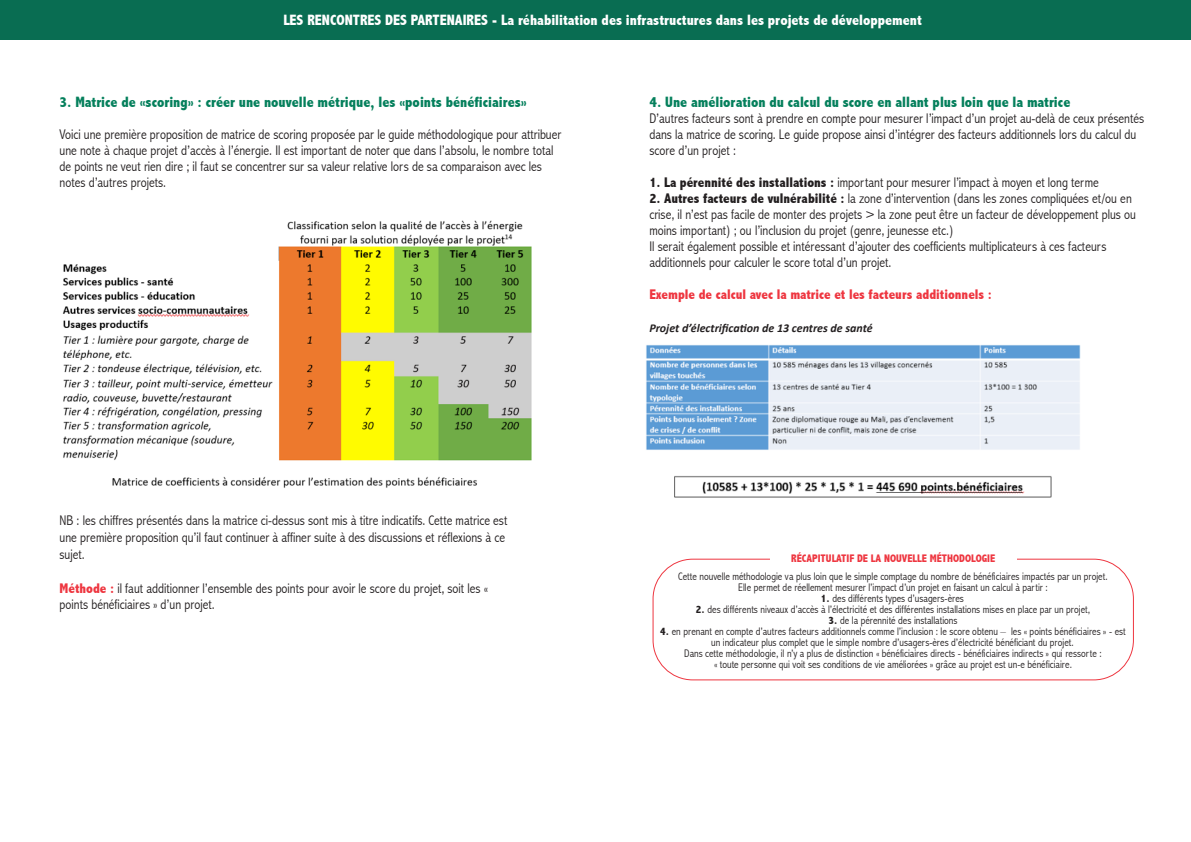
<style>
.page{position:relative;width:1191px;height:842px;background:#fff}
.page>*{position:absolute;margin:0;border:0;box-sizing:border-box;transform-origin:0 0}
.t1{font:800 condensed 15px "Abadi";color:#05805c}
.t2{font:800 condensed 15px "Abadi";color:#fff}
.t3{font:300 condensed 14px/16px "Abadi";color:#231f20}
.t4{font:800 condensed 14px "Abadi";color:#ee3640}
.t5{font:italic 700 12px "Calibri";color:#231f20}
.t6{font:300 condensed 11px/11px "Abadi";color:#231f20;text-align:center}
.t7{font:800 condensed 11px "Abadi";color:#ee3640}
.s1{font-weight:800;color:#ee3640}
.s2{font-weight:800}
</style>
<div class="page">
<div style="left:0;top:0;width:1191px;height:40px;background:#096d52"></div>
<img style="left:62px;top:220px;width:470px;height:268px">
<div style="left:652px;top:559px;width:482px;height:121px;border:1px solid #ee3640;border-radius:40px"></div>
<div style="left:770px;top:554px;width:246px;height:10px;background:#fff"></div>
<img style="left:646px;top:345px;width:435px;height:153px">
<p class="t2" style="left:283px;top:11px;width:640px">LES RENCONTRES DES PARTENAIRES - La réhabilitation des infrastructures dans les projets de développement</p>
<p class="t1" style="left:60px;top:93px;width:469px">3. Matrice de «scoring» : créer une nouvelle métrique, les «points bénéficiaires»</p>
<p class="t3" style="left:60px;top:126px;width:503px">Voici une première proposition de matrice de scoring proposée par le guide méthodologique pour attribuer une note à chaque projet d’accès à l’énergie. Il est important de noter que dans l’absolu, le nombre total de points ne veut rien dire ; il faut se concentrer sur sa valeur relative lors de sa comparaison avec les notes d’autres projets.</p>
<p class="t3" style="left:60px;top:512px;width:449px;line-height:16.8px">NB : les chiffres présentés dans la matrice ci-dessus sont mis à titre indicatifs. Cette matrice est une première proposition qu’il faut continuer à affiner suite à des discussions et réflexions à ce sujet.</p>
<p class="t3" style="left:60px;top:579px;width:430px;line-height:16.8px"><span class="s1">Méthode :</span> il faut additionner l’ensemble des points pour avoir le score du projet, soit les « points bénéficiaires » d’un projet.</p>
<p class="t1" style="left:649px;top:93px;width:422px">4. Une amélioration du calcul du score en allant plus loin que la matrice</p>
<p class="t3" style="left:649px;top:110px;width:496px">D’autres facteurs sont à prendre en compte pour mesurer l’impact d’un projet au-delà de ceux présentés dans la matrice de scoring. Le guide propose ainsi d’intégrer des facteurs additionnels lors du calcul du score d’un projet :</p>
<p class="t3" style="left:649px;top:174px;width:451px"><span class="s2">1. La pérennité des installations :</span> important pour mesurer l’impact à moyen et long terme</p>
<p class="t3" style="left:649px;top:190px;width:488px"><span class="s2">2. Autres facteurs de vulnérabilité :</span> la zone d’intervention (dans les zones compliquées et/ou en crise, il n’est pas facile de monter des projets &gt; la zone peut être un facteur de développement plus ou moins important) ; ou l’inclusion du projet (genre, jeunesse etc.)</p>
<p class="t3" style="left:649px;top:238px;width:458px">Il serait également possible et intéressant d’ajouter des coefficients multiplicateurs à ces facteurs</p>
<p class="t3" style="left:649px;top:254px;width:243px">additionnels pour calculer le score total d’un projet.</p>
<p class="t4" style="left:649px;top:286px;width:344px">Exemple de calcul avec la matrice et les facteurs additionnels :</p>
<p class="t5" style="left:649px;top:321px;width:225px">Projet d’électrification de 13 centres de santé</p>
<p class="t7" style="left:791px;top:552px;width:206px">RÉCAPITULATIF DE LA NOUVELLE MÉTHODOLOGIE</p>
<p class="t6" style="left:678px;top:571px;width:431px">Cette nouvelle méthodologie va plus loin que le simple comptage du nombre de bénéficiaires impactés par un projet.<br>Elle permet de réellement mesurer l’impact d’un projet en faisant un calcul à partir :</p>
<p class="t6" style="left:821px;top:593px;width:144px"><span class="s2">1.</span> des différents types d’usagers-ères</p>
<p class="t6" style="left:696px;top:604px;width:396px"><span class="s2">2.</span> des différents niveaux d’accès à l’électricité et des différentes installations mises en place par un projet,</p>
<p class="t6" style="left:828px;top:615px;width:130px"><span class="s2">3.</span> de la pérennité des installations</p>
<p class="t6" style="left:660px;top:626px;width:467px"><span class="s2">4.</span> en prenant en compte d’autres facteurs additionnels comme l’inclusion : le score obtenu – les « points bénéficiaires » - est un indicateur plus complet que le simple nombre d’usagers-ères d’électricité bénéficiant du projet.</p>
<p class="t6" style="left:684px;top:648px;width:419px">Dans cette méthodologie, il n’y a plus de distinction « bénéficiaires directs - bénéficiaires indirects » qui ressorte :</p>
<p class="t6" style="left:714px;top:659px;width:359px">« toute personne qui voit ses conditions de vie améliorées » grâce au projet est un-e bénéficiaire.</p>
</div>
